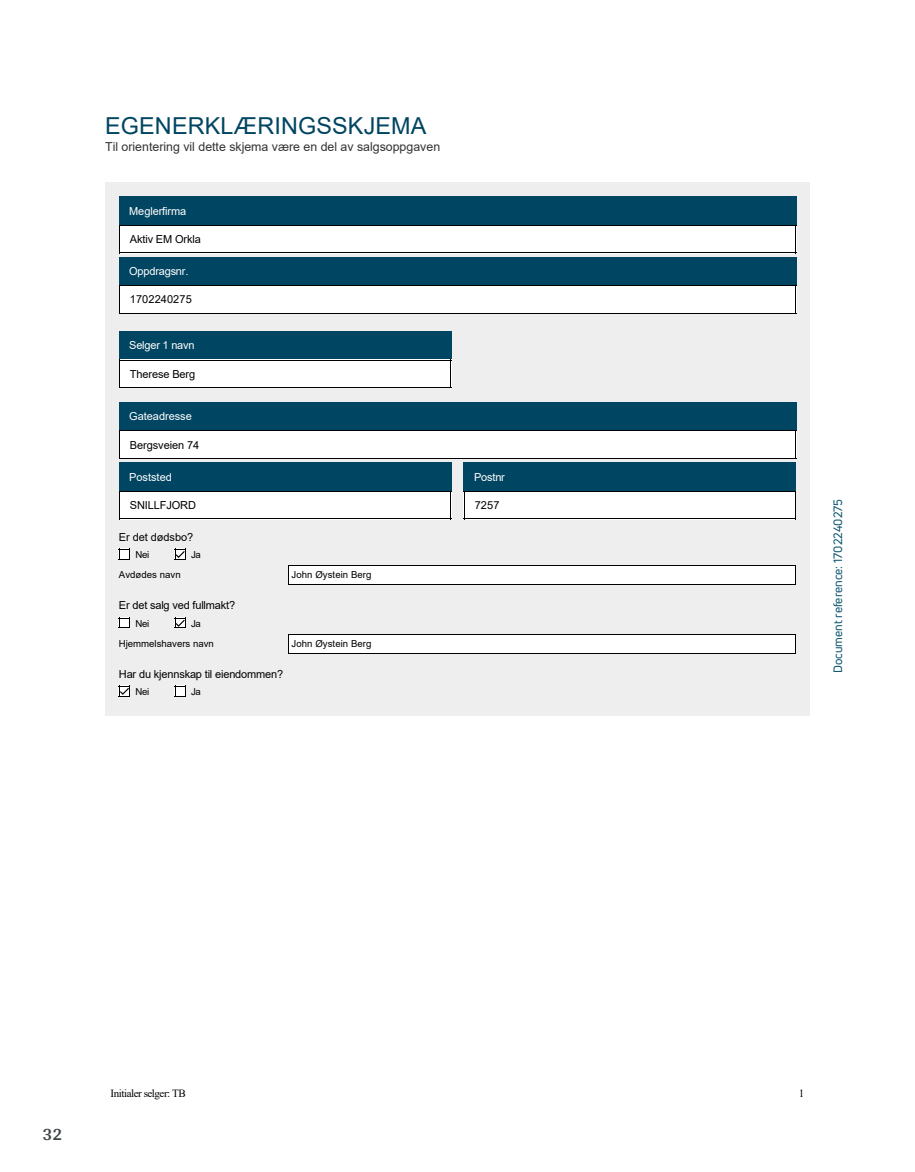
<style>
.page{position:relative;width:915px;height:1172px;background:#fff}
.page>*{position:absolute;margin:0;border:0;box-sizing:border-box;transform-origin:0 0}
.t1{font:23.4px "Arial";letter-spacing:.005em;color:#004562}
.t2{font:700 18px "Arya";color:#414749}
.t3{font:12.45px "Arial";color:#333}
.t4{font:11.85px "Uni Neue";color:#04506c}
.t5{font:10.95px "Arial";letter-spacing:-.015em;color:#000}
.t6{font:10.95px "Arial";letter-spacing:-.01em;color:#fff}
.t7{font:10.95px "Times New Roman";letter-spacing:-.04em;color:#000}
.t8{font:10.95px "Arial";letter-spacing:.005em;color:#000}
.t9{font:9.6px/20.7px "Arial";letter-spacing:.005em;color:#000}
</style>
<div class="page">
<div style="left:105px;top:182px;width:704px;height:534px;background:#eee"></div>
<div style="left:119px;top:196px;width:676px;height:29px;background:#004562"></div>
<div style="left:119px;top:225px;width:676px;height:28px;background:#fff"></div>
<hr style="left:119px;top:225px;width:676px;height:1px;background:#000">
<hr style="left:119px;top:252px;width:676px;height:1px;background:#000">
<svg style="left:119px;top:226px;width:1px;height:26px"></svg>
<svg style="left:795px;top:225px;width:1px;height:28px"></svg>
<div style="left:119px;top:257px;width:676px;height:28px;background:#004562"></div>
<div style="left:119px;top:285px;width:676px;height:29px;background:#fff"></div>
<hr style="left:119px;top:285px;width:676px;height:1px;background:#000">
<hr style="left:119px;top:313px;width:676px;height:1px;background:#000">
<svg style="left:119px;top:286px;width:1px;height:27px"></svg>
<svg style="left:795px;top:285px;width:1px;height:29px"></svg>
<div style="left:119px;top:331px;width:332px;height:29px;background:#004562"></div>
<div style="left:119px;top:360px;width:332px;height:28px;background:#fff"></div>
<hr style="left:119px;top:360px;width:332px;height:1px;background:#000">
<hr style="left:119px;top:387px;width:332px;height:1px;background:#000">
<svg style="left:119px;top:361px;width:1px;height:26px"></svg>
<svg style="left:450px;top:361px;width:1px;height:26px"></svg>
<div style="left:119px;top:402px;width:676px;height:29px;background:#004562"></div>
<div style="left:119px;top:431px;width:676px;height:28px;background:#fff"></div>
<hr style="left:119px;top:431px;width:676px;height:1px;background:#000">
<hr style="left:119px;top:458px;width:676px;height:1px;background:#000">
<svg style="left:119px;top:432px;width:1px;height:26px"></svg>
<svg style="left:795px;top:431px;width:1px;height:28px"></svg>
<div style="left:119px;top:462px;width:332px;height:29px;background:#004562"></div>
<div style="left:119px;top:491px;width:332px;height:28px;background:#fff"></div>
<hr style="left:119px;top:491px;width:332px;height:1px;background:#000">
<hr style="left:119px;top:519px;width:332px;height:1px;background:#000">
<svg style="left:119px;top:492px;width:1px;height:27px"></svg>
<svg style="left:450px;top:492px;width:1px;height:27px"></svg>
<div style="left:463px;top:462px;width:332px;height:29px;background:#004562"></div>
<div style="left:463px;top:491px;width:332px;height:28px;background:#fff"></div>
<hr style="left:463px;top:491px;width:332px;height:1px;background:#000">
<hr style="left:463px;top:519px;width:332px;height:1px;background:#000">
<svg style="left:795px;top:491px;width:1px;height:28px"></svg>
<div style="left:288px;top:565px;width:507px;height:20px;background:#fff"></div>
<hr style="left:288px;top:565px;width:507px;height:1px;background:#000">
<hr style="left:288px;top:584px;width:507px;height:1px;background:#000">
<svg style="left:288px;top:566px;width:1px;height:18px"></svg>
<svg style="left:795px;top:565px;width:1px;height:20px"></svg>
<div style="left:288px;top:634px;width:507px;height:19px;background:#fff"></div>
<hr style="left:288px;top:634px;width:507px;height:1px;background:#000">
<hr style="left:288px;top:653px;width:507px;height:1px;background:#000">
<svg style="left:288px;top:635px;width:1px;height:18px"></svg>
<svg style="left:795px;top:634px;width:1px;height:19px"></svg>
<svg style="left:119px;top:549px;width:11px;height:11px"></svg>
<svg style="left:175px;top:549px;width:11px;height:11px"></svg>
<svg style="left:119px;top:618px;width:11px;height:10px"></svg>
<svg style="left:175px;top:618px;width:11px;height:10px"></svg>
<svg style="left:119px;top:686px;width:11px;height:11px"></svg>
<svg style="left:175px;top:686px;width:11px;height:11px"></svg>
<h1 class="t1" style="left:105px;top:109px;width:323px">EGENERKLÆRINGSSKJEMA</h1>
<p class="t3" style="left:105px;top:138px;width:336px">Til orientering vil dette skjema være en del av salgsoppgaven</p>
<p class="t6" style="left:129px;top:203px;width:59px">Meglerfirma</p>
<p class="t5" style="left:130px;top:231px;width:72px">Aktiv EM Orkla</p>
<p class="t6" style="left:129px;top:264px;width:61px">Oppdragsnr.</p>
<p class="t8" style="left:130px;top:292px;width:63px">1702240275</p>
<p class="t6" style="left:129px;top:338px;width:67px">Selger 1 navn</p>
<p class="t5" style="left:130px;top:366px;width:67px">Therese Berg</p>
<p class="t6" style="left:129px;top:409px;width:64px">Gateadresse</p>
<p class="t5" style="left:130px;top:437px;width:71px">Bergsveien 74</p>
<p class="t6" style="left:129px;top:469px;width:44px">Poststed</p>
<p class="t5" style="left:130px;top:498px;width:68px">SNILLFJORD</p>
<p class="t5" style="left:119px;top:529px;width:76px">Er det dødsbo?</p>
<p class="t9" style="left:135px;top:544px;width:15px">Nei</p>
<p class="t9" style="left:191px;top:544px;width:11px">Ja</p>
<p class="t9" style="left:119px;top:565px;width:63px">Avdødes navn</p>
<p class="t9" style="left:291px;top:564px;width:81px">John Øystein Berg</p>
<p class="t5" style="left:119px;top:598px;width:118px">Er det salg ved fullmakt?</p>
<p class="t9" style="left:135px;top:613px;width:15px">Nei</p>
<p class="t9" style="left:119px;top:613px;width:96px;text-indent:72px">Ja<br>Hjemmelshavers navn</p>
<p class="t9" style="left:291px;top:633px;width:81px">John Øystein Berg</p>
<p class="t5" style="left:119px;top:667px;width:166px">Har du kjennskap til eiendommen?</p>
<p class="t9" style="left:135px;top:681px;width:15px">Nei</p>
<p class="t9" style="left:191px;top:681px;width:11px">Ja</p>
<p class="t6" style="left:474px;top:469px;width:32px">Postnr</p>
<p class="t5" style="left:474px;top:498px;width:26px">7257</p>
<p class="t4" style="left:829px;top:673px;width:176px;rotate:-90deg">Document reference: 1702240275</p>
<h2 class="t2" style="left:43px;top:1123px;width:21px">32</h2>
<p class="t7" style="left:111px;top:1085px;width:76px">Initialer selger: TB</p>
<p class="t7" style="left:798px;top:1085px;width:7px">1</p>
</div>
